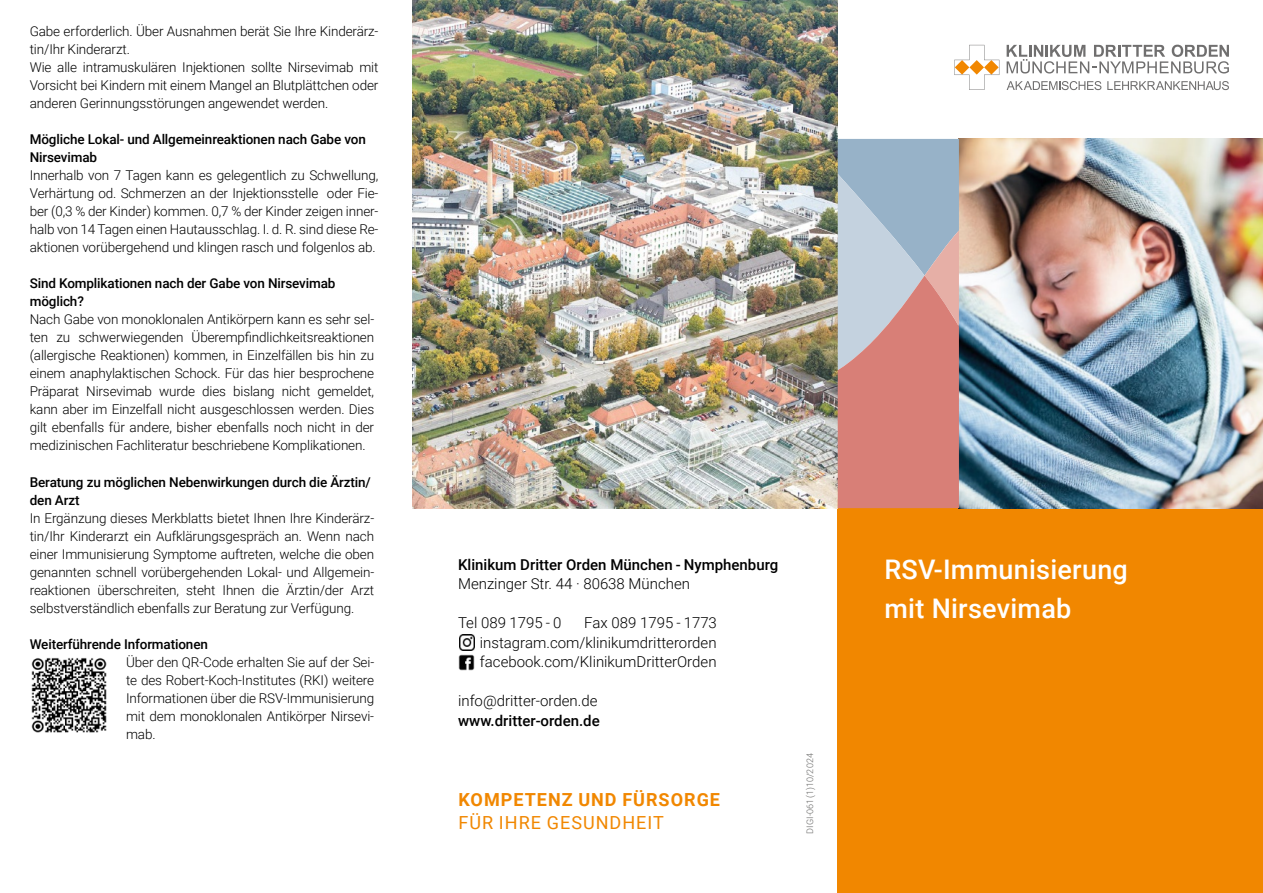
<style>
.page{position:relative;width:1263px;height:893px;background:#fff}
.page>*{position:absolute;margin:0;border:0;box-sizing:border-box;transform-origin:0 0}
.t1{font:500 27px/39px "Roboto";letter-spacing:.01em;color:#fff}
.t2{font:700 18px "Roboto";letter-spacing:.055em;color:#f18700}
.t3{font:18px "Roboto";letter-spacing:.055em;color:#f18700}
.t4{font:300 15px/19.5px "Roboto";color:#000;text-align:justify}
.t5{font:500 15px "Roboto";color:#000}
.t6{font:300 13.5px/18px "Roboto";letter-spacing:-.01em;color:#000;text-align:justify}
.t7{font:500 13.5px/18px "Roboto";letter-spacing:-.01em;color:#000}
.t8{font:300 9px "Roboto";letter-spacing:.01em;color:#666665}
</style>
<div class="page">
<svg style="left:954px;top:45px;width:45px;height:45px"></svg>
<svg style="left:1007px;top:81px;width:94px;height:9px"></svg>
<svg style="left:1107px;top:81px;width:122px;height:9px"></svg>
<svg style="left:1006px;top:45px;width:223px;height:29px"></svg>
<div style="left:838px;top:500px;width:425px;height:393px;background:#f18700"></div>
<img style="left:959px;top:139px;width:304px;height:369px">
<img style="left:412px;top:0;width:426px;height:508px">
<img style="left:458px;top:654px;width:17px;height:17px">
<img style="left:459px;top:635px;width:15px;height:15px">
<svg style="left:838px;top:139px;width:121px;height:369px"></svg>
<img style="left:31px;top:657px;width:76px;height:76px">
<p class="t6" style="left:30px;top:21px;width:350px;text-align:left">Gabe erforderlich. Über Ausnahmen berät Sie Ihre Kinderärz&shy;tin/Ihr Kinderarzt.<br>Wie alle intramuskulären Injektionen sollte Nirsevimab mit Vorsicht bei Kindern mit einem Mangel an Blutplättchen oder anderen Gerinnungsstörungen angewendet werden.</p>
<p class="t7" style="left:30px;top:129px;width:338px">Mögliche Lokal- und Allgemeinreaktionen nach Gabe von<br>Nirsevimab</p>
<p class="t6" style="left:30px;top:165px;width:350px">Innerhalb von 7 Tagen kann es gelegentlich zu Schwellung, Verhärtung od. Schmerzen an der Injektionsstelle oder Fie&shy;ber (0,3 % der Kinder) kommen. 0,7 % der Kinder zeigen inner&shy;halb von 14 Tagen einen Hautausschlag. I. d. R. sind diese Re&shy;aktionen vorübergehend und klingen rasch und folgenlos ab.</p>
<p class="t7" style="left:30px;top:273px;width:307px">Sind Komplikationen nach der Gabe von Nirsevimab möglich?</p>
<p class="t6" style="left:30px;top:309px;width:346px">Nach Gabe von monoklonalen Antikörpern kann es sehr sel&shy;ten zu schwerwiegenden Überempfindlichkeitsreaktionen (allergische Reaktionen) kommen, in Einzelfällen bis hin zu einem anaphylaktischen Schock. Für das hier besprochene Präparat Nirsevimab wurde dies bislang nicht gemeldet, kann aber im Einzelfall nicht ausgeschlossen werden. Dies gilt ebenfalls für andere, bisher ebenfalls noch nicht in der medizinischen Fachliteratur beschriebene Komplikationen.</p>
<p class="t7" style="left:30px;top:473px;width:343px">Beratung zu möglichen Nebenwirkungen durch die Ärztin/ den Arzt</p>
<p class="t6" style="left:30px;top:509px;width:346px">In Ergänzung dieses Merkblatts bietet Ihnen Ihre Kinderärz&shy;tin/Ihr Kinderarzt ein Aufklärungsgespräch an. Wenn nach einer Immunisierung Symptome auftreten, welche die oben genannten schnell vorübergehenden Lokal- und Allgemein&shy;reaktionen überschreiten, steht Ihnen die Ärztin/der Arzt selbstverständlich ebenfalls zur Beratung zur Verfügung.</p>
<p class="t7" style="left:30px;top:635px;width:180px">Weiterführende Informationen</p>
<p class="t6" style="left:126px;top:653px;width:250px">Über den QR-Code erhalten Sie auf der Sei&shy;te des Robert-Koch-Institutes (RKI) weitere Informationen über die RSV-Immunisierung mit dem monoklonalen Antikörper Nirsevi&shy;mab.</p>
<p class="t5" style="left:458px;top:554px;width:322px">Klinikum Dritter Orden München - Nymphenburg</p>
<p class="t4" style="left:458px;top:574px;width:233px">Menzinger Str. 44 · 80638 München</p>
<p class="t4" style="left:458px;top:613px;width:105px">Tel 089 1795 - 0</p>
<p class="t4" style="left:480px;top:613px;width:238px;text-indent:104px">Fax 089 1795 - 1773 instagram.com/klinikumdritterorden facebook.com/KlinikumDritterOrden</p>
<p class="t4" style="left:458px;top:691px;width:141px">info@dritter-orden.de</p>
<p class="t5" style="left:458px;top:710px;width:143px">www.dritter-orden.de</p>
<h2 class="t2" style="left:458px;top:787px;width:263px">KOMPETENZ UND FÜRSORGE</h2>
<h2 class="t3" style="left:458px;top:810px;width:207px">FÜR IHRE GESUNDHEIT</h2>
<p class="t8" style="left:804px;top:833px;width:82px;rotate:-90deg">DIGI-061(1)10/2024</p>
<h1 class="t1" style="left:884px;top:549px;width:245px">RSV-Immunisierung mit Nirsevimab</h1>
</div>
